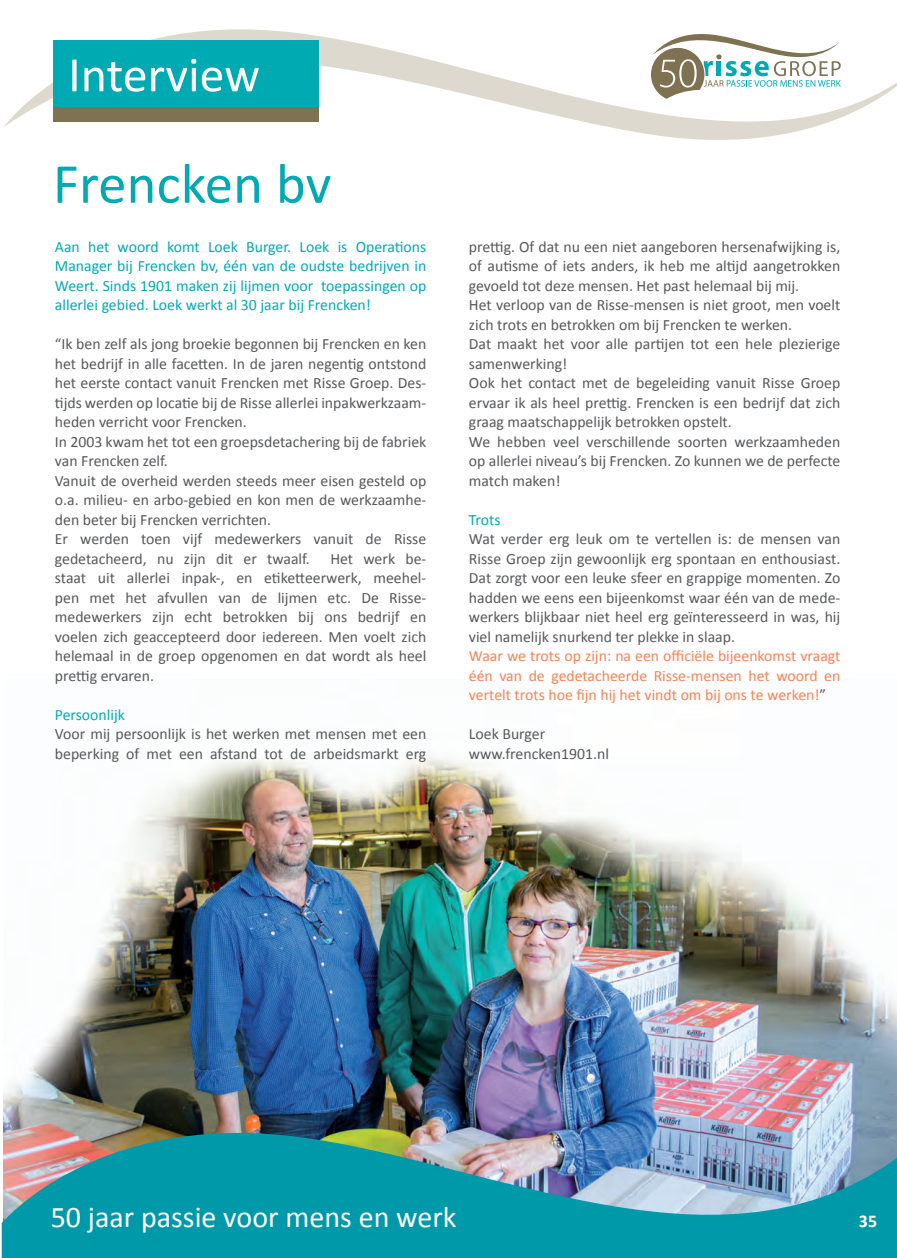
<style>
.page{position:relative;width:897px;height:1258px;background:#fff}
.page>*{position:absolute;margin:0;border:0;box-sizing:border-box;transform-origin:0 0}
.t1{font:57px "Calibri";color:#00aab3}
.t2{font:49.95px "Calibri";color:#fff}
.t3{font:30px "Calibri";color:#fff}
.t4{font:700 18px "Calibri";color:#fff}
.t5{font:15.75px/19.5px "Calibri";color:#57585a;text-align:justify}
.Plain_Text{font:15.75px/19.5px "Calibri";color:#00aab3;text-align:justify}
.t6{font:15.75px/19.5px "Calibri";color:#f58355;text-align:justify}
.s1{color:#57585a}
</style>
<div class="page">
<svg style="left:4px;top:29px;width:892px;height:111px"></svg>
<img style="left:4px;top:757px;width:892px;height:355px">
<div style="left:53px;top:107px;width:266px;height:14px;background:#7f7253"></div>
<div style="left:53px;top:40px;width:266px;height:67px;background:#00aab3"></div>
<div style="left:640px;top:27px;width:208px;height:74px;background:#fff"></div>
<svg style="left:651px;top:34px;width:189px;height:65px"></svg>
<img style="left:2px;top:1112px;width:894px;height:146px">
<p class="t2" style="left:68px;top:43px;width:193px">Interview</p>
<p class="t1" style="left:53px;top:148px;width:280px">Frencken bv</p>
<p class="Plain_Text" style="left:55px;top:237px;width:373px">Aan het woord komt Loek Burger. Loek is Operations Manager bij Frencken bv, één van de oudste bedrijven in Weert. Sinds 1901 maken zij lijmen voor toepassingen op allerlei gebied. Loek werkt al 30 jaar bij Frencken!</p>
<p class="t5" style="left:55px;top:334px;width:373px">“Ik ben zelf als jong broekie begonnen bij Frencken en ken het bedrijf in alle facetten. In de jaren negentig ontstond het eerste contact vanuit Frencken met Risse Groep. Des&shy;tijds werden op locatie bij de Risse allerlei inpakwerkzaam&shy;heden verricht voor Frencken.</p>
<p class="t5" style="left:55px;top:432px;width:373px">In 2003 kwam het tot een groepsdetachering bij de fabriek van Frencken zelf.</p>
<p class="t5" style="left:55px;top:471px;width:373px">Vanuit de overheid werden steeds meer eisen gesteld op o.a. milieu- en arbo-gebied en kon men de werkzaamhe&shy;den beter bij Frencken verrichten.</p>
<p class="t5" style="left:55px;top:529px;width:373px">Er werden toen vijf medewerkers vanuit de Risse gedetacheerd, nu zijn dit er twaalf.</p>
<p class="t5" style="left:55px;top:549px;width:373px;text-indent:275px">Het werk be&shy;staat uit allerlei inpak-, en etiketteerwerk, meehel&shy;pen met het afvullen van de lijmen etc. De Risse&shy;medewerkers zijn echt betrokken bij ons bedrijf en voelen zich geaccepteerd door iedereen. Men voelt zich helemaal in de groep opgenomen en dat wordt als heel prettig ervaren.</p>
<p class="Plain_Text" style="left:55px;top:705px;width:72px">Persoonlijk</p>
<p class="t5" style="left:55px;top:724px;width:373px">Voor mij persoonlijk is het werken met mensen met een beperking of met een afstand tot de arbeidsmarkt erg</p>
<p class="t5" style="left:469px;top:237px;width:373px">prettig. Of dat nu een niet aangeboren hersenafwijking is, of autisme of iets anders, ik heb me altijd aangetrokken gevoeld tot deze mensen. Het past helemaal bij mij.</p>
<p class="t5" style="left:469px;top:295px;width:373px">Het verloop van de Risse-mensen is niet groot, men voelt zich trots en betrokken om bij Frencken te werken.</p>
<p class="t5" style="left:469px;top:334px;width:373px">Dat maakt het voor alle partijen tot een hele plezierige samenwerking!</p>
<p class="t5" style="left:469px;top:373px;width:373px">Ook het contact met de begeleiding vanuit Risse Groep ervaar ik als heel prettig. Frencken is een bedrijf dat zich graag maatschappelijk betrokken opstelt.</p>
<p class="t5" style="left:469px;top:432px;width:373px">We hebben veel verschillende soorten werkzaamheden op allerlei niveau’s bij Frencken. Zo kunnen we de perfecte match maken!</p>
<p class="Plain_Text" style="left:469px;top:510px;width:33px">Trots</p>
<p class="t5" style="left:469px;top:529px;width:373px">Wat verder erg leuk om te vertellen is: de mensen van Risse Groep zijn gewoonlijk erg spontaan en enthousiast.<br>Dat zorgt voor een leuke sfeer en grappige momenten. Zo hadden we eens een bijeenkomst waar één van de mede&shy;werkers blijkbaar niet heel erg geïnteresseerd in was, hij viel namelijk snurkend ter plekke in slaap.</p>
<p class="t6" style="left:469px;top:646px;width:373px">Waar we trots op zijn: na een officiële bijeenkomst vraagt één van de gedetacheerde Risse-mensen het woord en vertelt trots hoe fijn hij het vindt om bij ons te werken!<span class="s1">”</span></p>
<p class="t5" style="left:469px;top:724px;width:78px">Loek Burger</p>
<p class="t5" style="left:469px;top:744px;width:141px">www.frencken1901.nl</p>
<p class="t3" style="left:51px;top:1198px;width:407px">50 jaar passie voor mens en werk</p>
<p class="t4" style="left:858px;top:1210px;width:20px">35</p>
</div>
